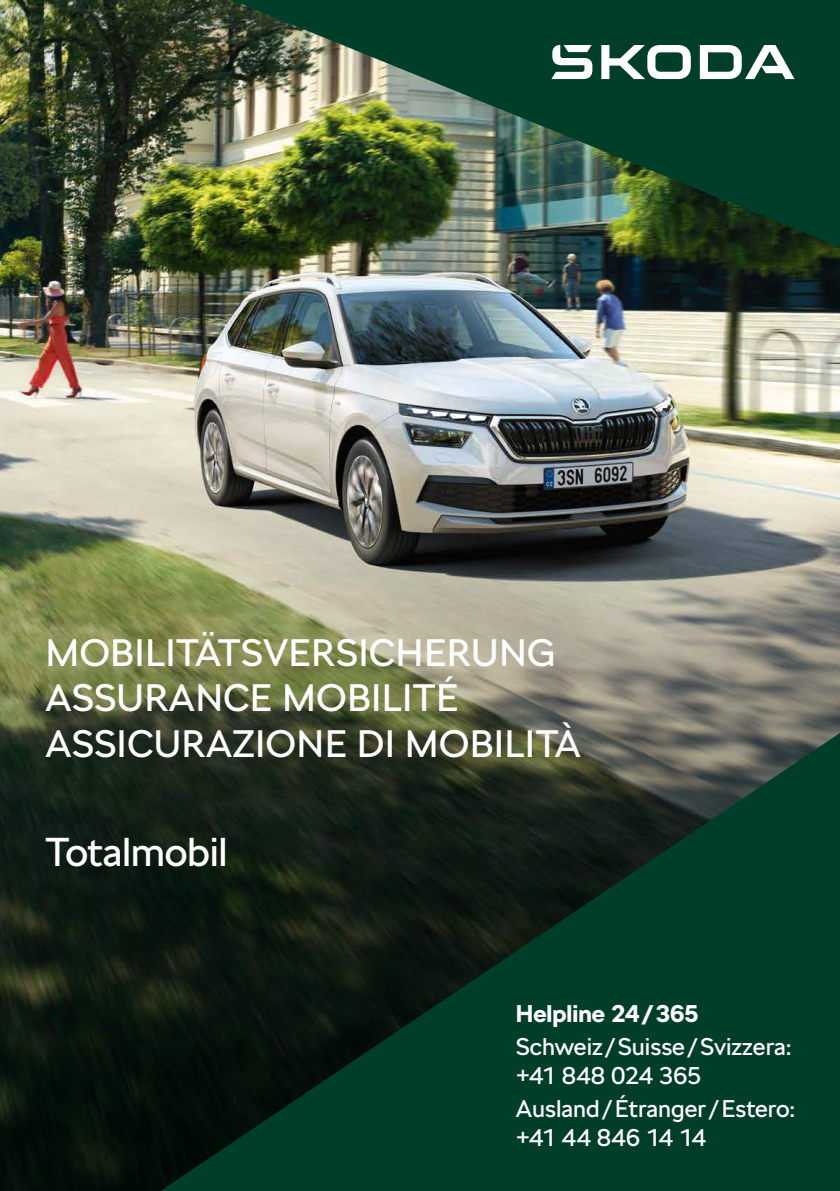
<style>
.page{position:relative;width:840px;height:1191px;background:#fff}
.page>*{position:absolute;margin:0;border:0;box-sizing:border-box;transform-origin:0 0}
.t1{font:40px "SKODA Next";letter-spacing:-.01em;color:#fff}
.t2{font:38px/45.6px "SKODA Next";letter-spacing:.01em;color:#fff}
.t3{font:24px/28.8px "SKODA Next";color:#fff}
.t4{font:700 24px "SKODA Next";color:#fff}
</style>
<div class="page">
<img style="left:0;top:0;width:839px;height:384px">
<img style="left:0;top:384px;width:839px;height:807px">
<svg style="left:160px;top:733px;width:679px;height:458px;background:#0c3021"></svg>
<img style="left:231px;top:0;width:608px;height:247px">
<svg style="left:551px;top:45px;width:243px;height:34px"></svg>
<h2 class="t2" style="left:45px;top:630px;width:536px">MOBILITÄTSVERSICHERUNG<br>ASSURANCE MOBILITÉ<br>ASSICURAZIONE DI MOBILITÀ</h2>
<h1 class="t1" style="left:45px;top:824px;width:183px">Totalmobil</h1>
<p class="t4" style="left:515px;top:997px;width:184px">Helpline 24/365</p>
<p class="t3" style="left:515px;top:1032px;width:277px">Schweiz /Suisse/Svizzera: +41 848 024 365</p>
<p class="t3" style="left:515px;top:1094px;width:280px">Ausland/Étranger/Estero: +41 44 846 14 14</p>
</div>
